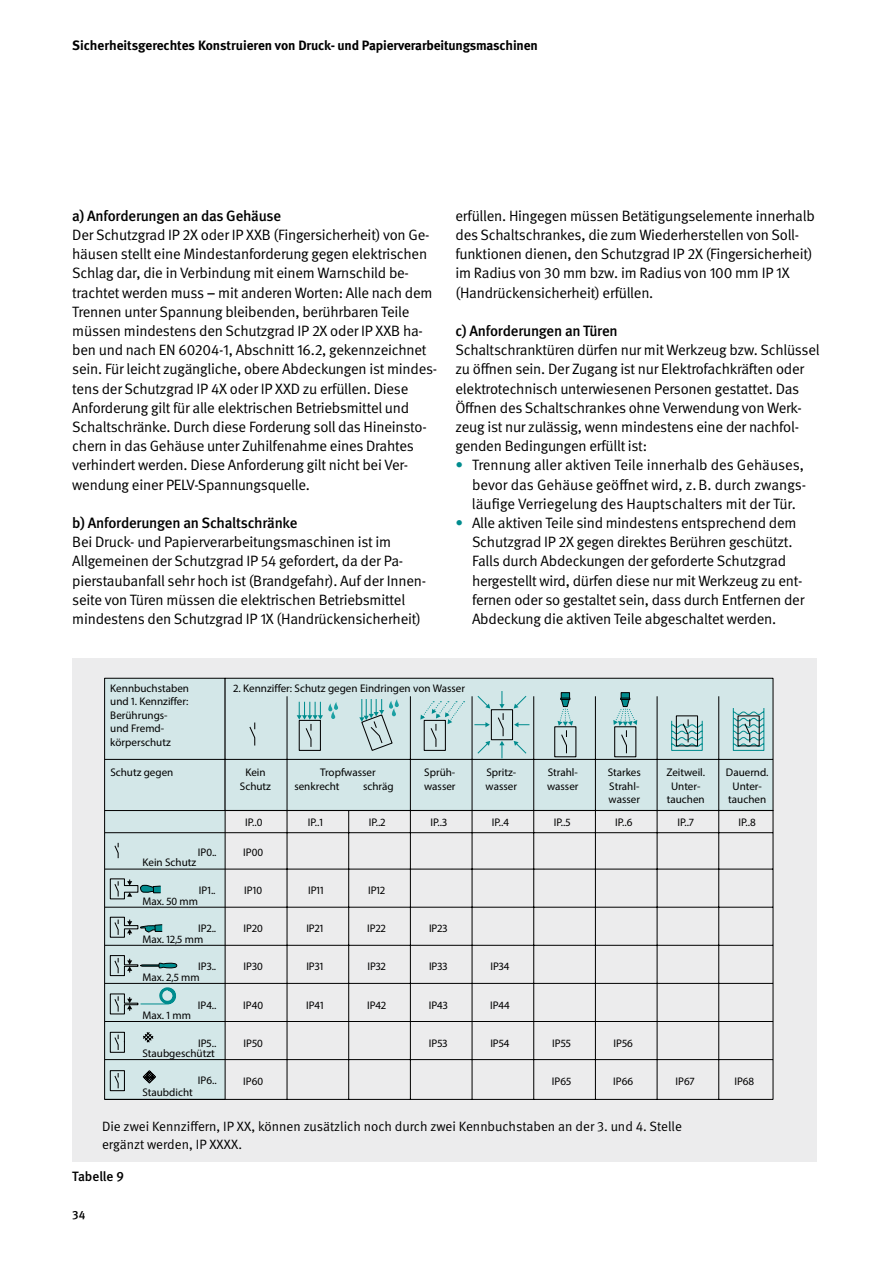
<style>
.page{position:relative;width:893px;height:1263px;background:#fff}
.page>*{position:absolute;margin:0;border:0;box-sizing:border-box;transform-origin:0 0}
.t1{font:15px/19.2px "DGUV Meta";letter-spacing:-.015em;color:#000}
.t2{font:500 15px "DGUV Meta";letter-spacing:-.015em;color:#000}
.t3{font:13.5px/18px "DGUV Meta";color:#000}
.t4{font:700 13.5px "DGUV Meta";letter-spacing:-.01em;color:#000}
.t5{font:500 13.5px "DGUV Meta";color:#000}
.t6{font:500 12px "DGUV Meta";color:#000}
.t7{font:11.1px/13.6px "DGUV Meta";color:#000}
.s1{font-weight:500}
.s2{color:#008c8e}
</style>
<div class="page">
<div style="left:72px;top:658px;width:745px;height:458px;background:#ececed"></div>
<svg style="left:104px;top:678px;width:669px;height:422px"></svg>
<svg style="left:109px;top:719px;width:212px;height:373px"></svg>
<svg style="left:297px;top:702px;width:41px;height:18px"></svg>
<svg style="left:420px;top:701px;width:45px;height:50px;background:#bdd5d6"></svg>
<svg style="left:394px;top:699px;width:5px;height:8px"></svg>
<svg style="left:359px;top:699px;width:37px;height:53px;background:#b2cfd0"></svg>
<svg style="left:474px;top:691px;width:55px;height:67px;background:#c0d9da"></svg>
<svg style="left:554px;top:692px;width:23px;height:66px;background:#a8c3c4"></svg>
<svg style="left:613px;top:692px;width:24px;height:66px;background:#a6c2c3"></svg>
<svg style="left:732px;top:707px;width:33px;height:44px"></svg>
<svg style="left:671px;top:715px;width:32px;height:36px"></svg>
<svg style="left:142px;top:1031px;width:14px;height:53px"></svg>
<svg style="left:109px;top:954px;width:68px;height:22px"></svg>
<svg style="left:109px;top:986px;width:67px;height:29px;background:#b1cecf"></svg>
<svg style="left:109px;top:721px;width:147px;height:217px;background:#ccdedf"></svg>
<div style="left:72px;top:1112px;width:745px;height:50px;background:#ececed"></div>
<p class="t4" style="left:72px;top:37px;width:467px">Sicherheitsgerechtes Konstruieren von Druck- und Papierverarbeitungsmaschinen</p>
<p class="t2" style="left:72px;top:207px;width:210px">a) Anforderungen an das Gehäuse</p>
<p class="t1" style="left:72px;top:226px;width:367px">Der Schutzgrad IP 2X oder IP XXB (Fingersicherheit) von Ge&shy;häusen stellt eine Mindestanforderung gegen elektrischen Schlag dar, die in Verbindung mit einem Warnschild be&shy;trachtet werden muss <span class="s1">–</span> mit anderen Worten: Alle nach dem Trennen unter Spannung bleibenden, berührbaren Teile müssen mindestens den Schutzgrad IP 2X oder IP XXB ha&shy;ben und nach EN 60204-1, Abschnitt 16.2, gekennzeichnet sein. Für leicht zugängliche, obere Abdeckungen ist mindes&shy;tens der Schutzgrad IP 4X oder IP XXD zu erfüllen. Diese Anforderung gilt für alle elektrischen Betriebsmittel und Schaltschränke. Durch diese Forderung soll das Hineinsto&shy;chern in das Gehäuse unter Zuhilfenahme eines Drahtes verhindert werden. Diese Anforderung gilt nicht bei Ver&shy;wendung einer PELV-Spannungsquelle.</p>
<p class="t2" style="left:72px;top:514px;width:227px">b) Anforderungen an Schaltschränke</p>
<p class="t1" style="left:72px;top:533px;width:355px">Bei Druck- und Papierverarbeitungsmaschinen ist im Allgemeinen der Schutzgrad IP 54 gefordert, da der Pa&shy;pierstaubanfall sehr hoch ist (Brandgefahr). Auf der Innen&shy;seite von Türen müssen die elektrischen Betriebsmittel mindestens den Schutzgrad IP 1X (Handrückensicherheit)</p>
<p class="t1" style="left:455px;top:206px;width:361px">erfüllen. Hingegen müssen Betätigungselemente innerhalb des Schaltschrankes, die zum Wiederherstellen von Soll&shy;funktionen dienen, den Schutzgrad IP 2X (Fingersicherheit) im Radius von 30 mm bzw. im Radius von 100 mm IP 1X (Handrückensicherheit) erfüllen.</p>
<p class="t2" style="left:455px;top:322px;width:164px">c) Anforderungen an Türen</p>
<p class="t1" style="left:455px;top:341px;width:366px">Schaltschranktüren dürfen nur mit Werkzeug bzw. Schlüssel zu öffnen sein. Der Zugang ist nur Elektrofachkräften oder elektrotechnisch unterwiesenen Personen gestattet. Das Öffnen des Schaltschrankes ohne Verwendung von Werk&shy;zeug ist nur zulässig, wenn mindestens eine der nachfol&shy;genden Bedingungen erfüllt ist:</p>
<p class="t1" style="left:472px;top:456px;width:336px;text-indent:-16px"><span class="s2">•</span> Trennung aller aktiven Teile innerhalb des Gehäuses, bevor das Gehäuse geöffnet wird, z.B. durch zwangs&shy;läufige Verriegelung des Hauptschalters mit der Tür.</p>
<p class="t1" style="left:472px;top:514px;width:334px;text-indent:-16px"><span class="s2">•</span> Alle aktiven Teile sind mindestens entsprechend dem Schutzgrad IP 2X gegen direktes Berühren geschützt.<br>Falls durch Abdeckungen der geforderte Schutzgrad hergestellt wird, dürfen diese nur mit Werkzeug zu ent&shy;fernen oder so gestaltet sein, dass durch Entfernen der Abdeckung die aktiven Teile abgeschaltet werden.</p>
<p class="t7" style="left:110px;top:681px;width:80px">Kennbuchstaben und 1. Kennziffer:<br>Berührungs-<br>und Fremd&shy;körperschutz</p>
<p class="t7" style="left:234px;top:681px;width:233px">2. Kennziffer: Schutz gegen Eindringen von Wasser</p>
<p class="t7" style="left:320px;top:765px;width:57px">Tropfwasser</p>
<p class="t7" style="left:424px;top:765px;width:33px">Sprüh&shy;wasser</p>
<p class="t7" style="left:486px;top:765px;width:33px">Spritz&shy;wasser</p>
<p class="t7" style="left:547px;top:765px;width:33px">Strahl&shy;wasser</p>
<p class="t7" style="left:608px;top:765px;width:35px">Starkes<br>Strahl&shy;wasser</p>
<p class="t7" style="left:666px;top:765px;width:40px;text-align:center">Zeitweil.<br>Unter&shy;tauchen</p>
<p class="t7" style="left:726px;top:765px;width:44px;text-align:center">Dauernd.<br>Unter&shy;tauchen</p>
<p class="t7" style="left:110px;top:765px;width:65px">Schutz gegen</p>
<p class="t7" style="left:240px;top:765px;width:33px;text-align:center">Kein<br>Schutz</p>
<p class="t7" style="left:294px;top:779px;width:47px">senkrecht</p>
<p class="t7" style="left:363px;top:779px;width:32px">schräg</p>
<p class="t7" style="left:245px;top:815px;width:19px">IP..0</p>
<p class="t7" style="left:308px;top:815px;width:17px">IP..1</p>
<p class="t7" style="left:369px;top:815px;width:18px">IP..2</p>
<p class="t7" style="left:431px;top:815px;width:18px">IP..3</p>
<p class="t7" style="left:492px;top:815px;width:19px">IP..4</p>
<p class="t7" style="left:554px;top:815px;width:18px">IP..5</p>
<p class="t7" style="left:615px;top:815px;width:19px">IP..6</p>
<p class="t7" style="left:677px;top:815px;width:18px">IP..7</p>
<p class="t7" style="left:739px;top:815px;width:19px">IP..8</p>
<p class="t7" style="left:198px;top:845px;width:20px">IP0..</p>
<p class="t7" style="left:243px;top:845px;width:21px">IP00</p>
<p class="t7" style="left:199px;top:883px;width:18px">IP1..</p>
<p class="t7" style="left:244px;top:883px;width:19px">IP10</p>
<p class="t7" style="left:308px;top:883px;width:17px">IP11</p>
<p class="t7" style="left:368px;top:883px;width:19px">IP12</p>
<p class="t7" style="left:198px;top:921px;width:20px">IP2..</p>
<p class="t7" style="left:244px;top:921px;width:21px">IP20</p>
<p class="t7" style="left:306px;top:921px;width:19px">IP21</p>
<p class="t7" style="left:367px;top:921px;width:20px">IP22</p>
<p class="t7" style="left:429px;top:921px;width:20px">IP23</p>
<p class="t7" style="left:142px;top:856px;width:55px">Kein Schutz</p>
<p class="t7" style="left:142px;top:894px;width:57px">Max. 50 mm</p>
<p class="t7" style="left:142px;top:932px;width:62px">Max. 12,5 mm</p>
<p class="t7" style="left:198px;top:960px;width:20px">IP3..</p>
<p class="t7" style="left:244px;top:960px;width:21px">IP30</p>
<p class="t7" style="left:306px;top:960px;width:19px">IP31</p>
<p class="t7" style="left:367px;top:960px;width:20px">IP32</p>
<p class="t7" style="left:429px;top:960px;width:20px">IP33</p>
<p class="t7" style="left:490px;top:960px;width:21px">IP34</p>
<p class="t7" style="left:142px;top:970px;width:59px">Max. 2,5 mm</p>
<p class="t7" style="left:198px;top:998px;width:20px">IP4..</p>
<p class="t7" style="left:243px;top:998px;width:21px">IP40</p>
<p class="t7" style="left:306px;top:998px;width:19px">IP41</p>
<p class="t7" style="left:367px;top:998px;width:21px">IP42</p>
<p class="t7" style="left:429px;top:998px;width:21px">IP43</p>
<p class="t7" style="left:429px;top:1036px;width:20px">IP53</p>
<p class="t7" style="left:490px;top:998px;width:21px">IP44</p>
<p class="t7" style="left:142px;top:1008px;width:50px">Max. 1 mm</p>
<p class="t7" style="left:614px;top:1036px;width:21px">IP56</p>
<p class="t7" style="left:198px;top:1036px;width:20px">IP5..</p>
<p class="t7" style="left:244px;top:1036px;width:21px">IP50</p>
<p class="t7" style="left:490px;top:1036px;width:21px">IP54</p>
<p class="t7" style="left:552px;top:1036px;width:20px">IP55</p>
<p class="t7" style="left:198px;top:1073px;width:20px">IP6..</p>
<p class="t7" style="left:243px;top:1074px;width:21px">IP60</p>
<p class="t7" style="left:552px;top:1074px;width:21px">IP65</p>
<p class="t7" style="left:613px;top:1074px;width:21px">IP66</p>
<p class="t7" style="left:676px;top:1074px;width:20px">IP67</p>
<p class="t7" style="left:734px;top:1074px;width:21px">IP68</p>
<p class="t7" style="left:142px;top:1046px;width:74px">Staubgeschützt</p>
<p class="t7" style="left:142px;top:1085px;width:52px">Staubdicht</p>
<p class="t3" style="left:102px;top:1118px;width:581px">Die zwei Kennziffern, IP XX, können zusätzlich noch durch zwei Kennbuchstaben an der 3. und 4. Stelle ergänzt werden, IP XXXX.</p>
<p class="t5" style="left:72px;top:1168px;width:53px">Tabelle 9</p>
<p class="t6" style="left:72px;top:1208px;width:15px">34</p>
</div>
